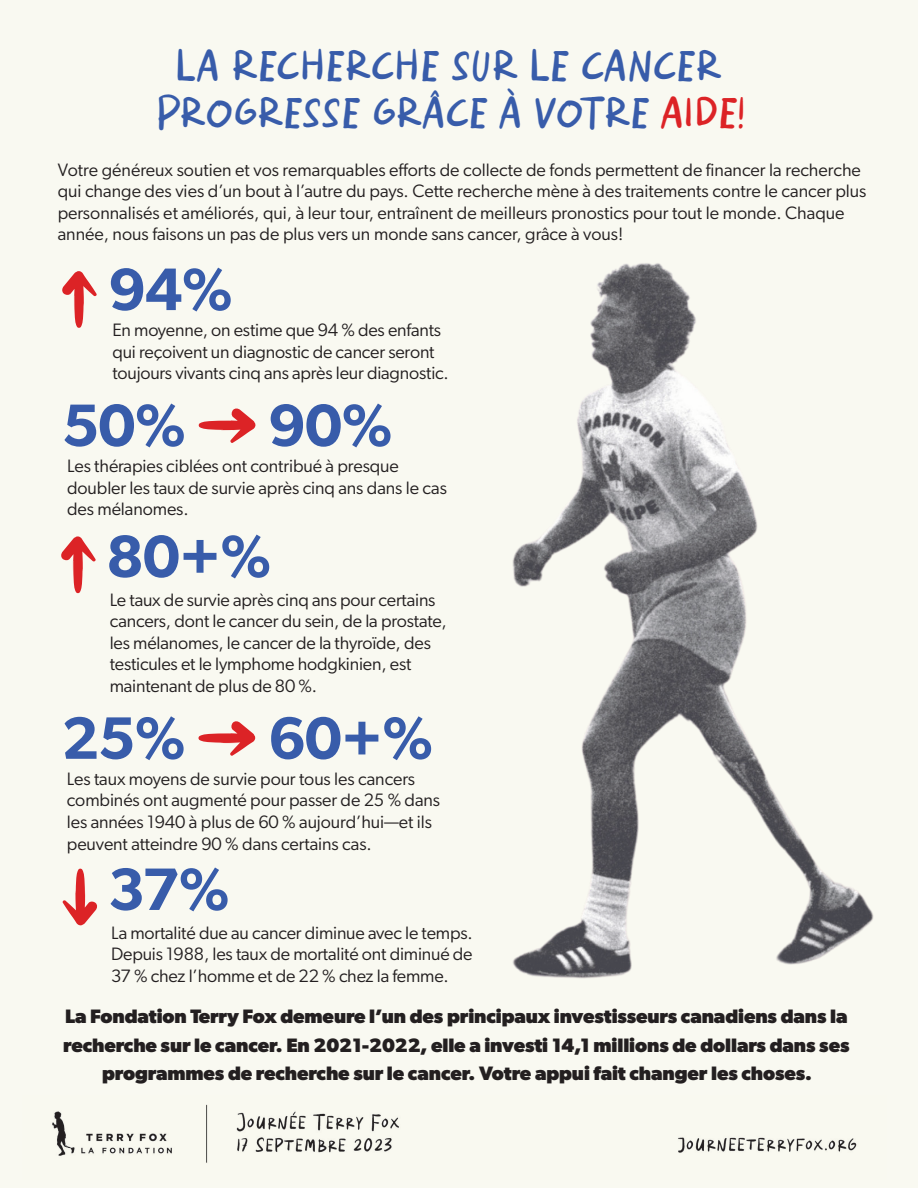
<style>
.page{position:relative;width:918px;height:1188px;background:#f9f9f0}
.page>*{position:absolute;margin:0;border:0;box-sizing:border-box;transform-origin:0 0}
.t1{font:600 60px "Gibson";letter-spacing:-.02em;color:#385caa}
.Page_Heading{font:45px "Boyrun";letter-spacing:-.025em;color:#385caa}
.t2{font:700 19.5px/28.5px "Gibson";letter-spacing:-.005em;color:#231f20;text-align:center}
.t3{font:18px/21.6px "Gibson";letter-spacing:-.005em;color:#231f20}
.s1{color:#dc2326}
</style>
<div class="page">
<img style="left:512px;top:263px;width:362px;height:716px">
<img style="left:52px;top:1104px;width:805px;height:59px">
<svg style="left:198px;top:721px;width:58px;height:35px"></svg>
<svg style="left:61px;top:536px;width:35px;height:58px"></svg>
<svg style="left:62px;top:868px;width:35px;height:58px"></svg>
<svg style="left:62px;top:271px;width:35px;height:57px"></svg>
<svg style="left:198px;top:408px;width:58px;height:35px"></svg>
<p class="Page_Heading" style="left:176px;top:41px;width:548px">LA RECHERCHE SUR LE CANCER</p>
<p class="Page_Heading" style="left:156px;top:88px;width:591px">PROGRESSE GRÂCE À VOTRE <span class="s1">AIDE!</span></p>
<p class="t3" style="left:58px;top:158px;width:810px">Votre généreux soutien et vos remarquables efforts de collecte de fonds permettent de financer la recherche qui change des vies d’un bout à l’autre du pays. Cette recherche mène à des traitements contre le cancer plus personnalisés et améliorés, qui, à leur tour, entraînent de meilleurs pronostics pour tout le monde. Chaque année, nous faisons un pas de plus vers un monde sans cancer, grâce à vous!</p>
<p class="t1" style="left:109px;top:254px;width:126px">94%</p>
<p class="t3" style="left:112px;top:319px;width:338px">En moyenne, on estime que 94 % des enfants qui reçoivent un diagnostic de cancer seront toujours vivants cinq ans après leur diagnostic.</p>
<p class="t1" style="left:62px;top:389px;width:126px">50%</p>
<p class="t1" style="left:268px;top:389px;width:126px">90%</p>
<p class="t3" style="left:67px;top:455px;width:381px">Les thérapies ciblées ont contribué à presque doubler les taux de survie après cinq ans dans le cas des mélanomes.</p>
<p class="t1" style="left:106px;top:520px;width:167px">80+%</p>
<p class="t3" style="left:110px;top:588px;width:339px">Le taux de survie après cinq ans pour certains cancers, dont le cancer du sein, de la prostate, les mélanomes, le cancer de la thyroïde, des testicules et le lymphome hodgkinien, est maintenant de plus de 80 %.</p>
<p class="t1" style="left:62px;top:702px;width:126px">25%</p>
<p class="t1" style="left:268px;top:702px;width:167px">60+%</p>
<p class="t3" style="left:67px;top:767px;width:375px">Les taux moyens de survie pour tous les cancers combinés ont augmenté pour passer de 25 % dans les années 1940 à plus de 60 % aujourd’hui—et ils peuvent atteindre 90 % dans certains cas.</p>
<p class="t1" style="left:108px;top:853px;width:124px">37%</p>
<p class="t3" style="left:111px;top:921px;width:363px;text-align:justify">La mortalité due au cancer diminue avec le temps.<br>Depuis 1988, les taux de mortalité ont diminué de 37 % chez l’homme et de 22 % chez la femme.</p>
<p class="t2" style="left:63px;top:1002px;width:788px">La Fondation Terry Fox demeure l’un des principaux investisseurs canadiens dans la recherche sur le cancer. En 2021-2022, elle a investi 14,1 millions de dollars dans ses programmes de recherche sur le cancer. Votre appui fait changer les choses.</p>
</div>
